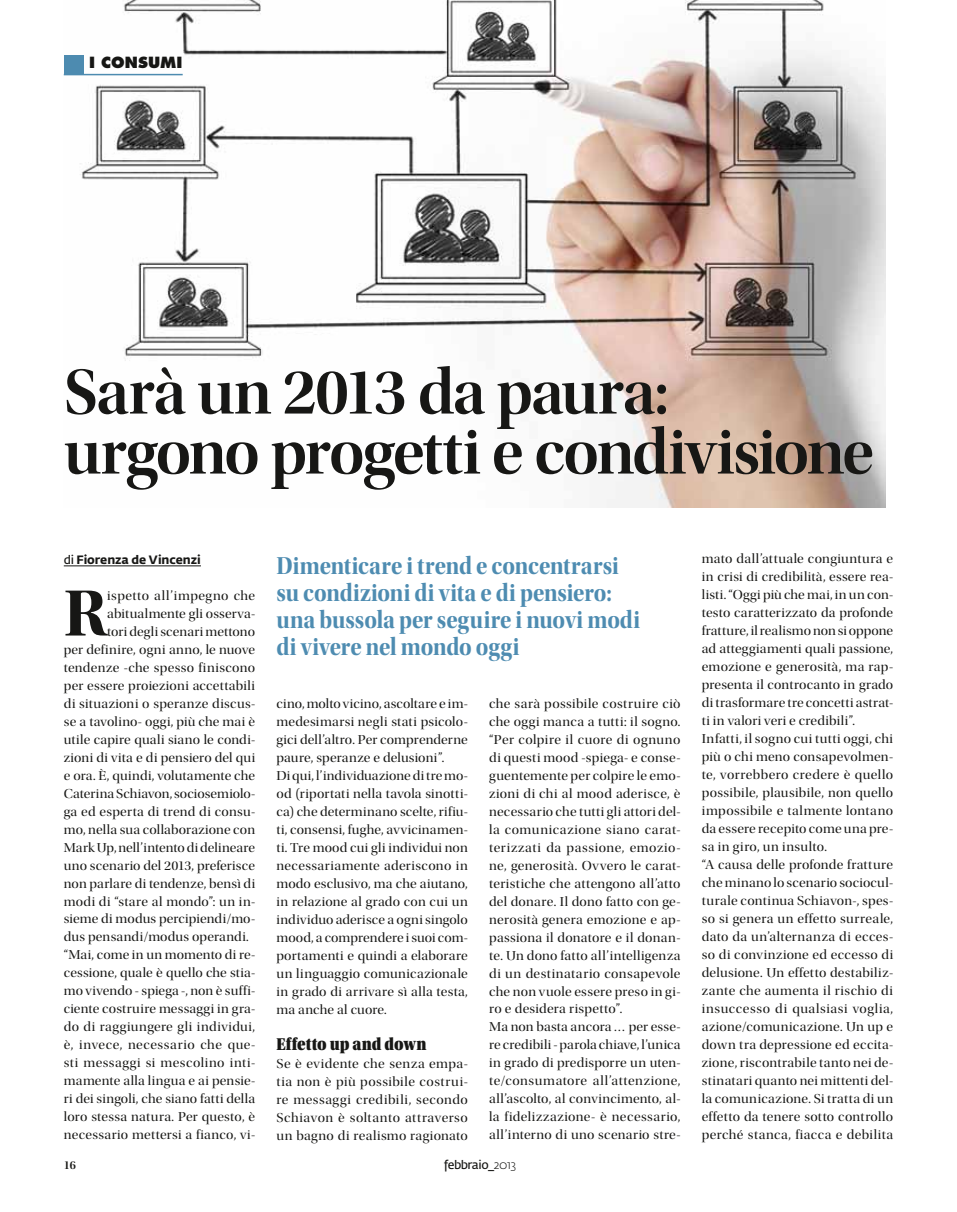
<style>
.page{position:relative;width:957px;height:1212px;background:#fff}
.page>*{position:absolute;margin:0;border:0;box-sizing:border-box;transform-origin:0 0}
.t1{font:68.1px "Utopia Std Bold Disp";color:#171715}
.t2{font:66px/60px "Utopia Std Semibold Disp";letter-spacing:-.03em;color:#171715}
.t3{font:25.5px/27px "Utopia Std Bold Disp";letter-spacing:-.005em;color:#4e8cb1;scale:.9 1}
.t4{font:18px "Utopia Std Black Headline";letter-spacing:.005em;color:#171715;scale:.85 1}
.t5{font:800 15px "Futura Std";letter-spacing:.005em;color:#171715}
.t6{font:13.5px/18px "Utopia Std Disp";letter-spacing:.02em;color:#171715;scale:1.05 1}
.t7{font:13.5px "Utopia Std Disp";color:#171715;scale:1.05 1}
.t8{font:700 12px "Fedra Sans Std";letter-spacing:-.005em;color:#171715}
.t9{font:600 12px "Fedra Sans Std";letter-spacing:-.04em;color:#171715}
.t10{font:12px "Utopia Std Semibold Disp";color:#171715}
.s1{font-weight:600}
.s2{font-weight:300}
</style>
<div class="page">
<img style="left:64px;top:0;width:821px;height:507px">
<hr style="left:64px;top:566px;width:137px;height:1px;background:#171715">
<p class="t5" style="left:89px;top:53px;width:93px">i CONSUMI</p>
<h2 class="t2" style="left:64px;top:363px;width:811px">Sarà un 2013 da paura: urgono progetti e condivisione</h2>
<p class="t8" style="left:64px;top:551px;width:138px"><span class="s1">di</span> Fiorenza de Vincenzi</p>
<h1 class="t1" style="left:64px;top:575px;width:45px">R</h1>
<p class="t6" style="left:107px;top:586px;width:142px">ispetto all’impegno che</p>
<p class="t6" style="left:107px;top:604px;width:142px">abitualmente gli osserva-</p>
<p class="t6" style="left:107px;top:622px;width:142px">tori degli scenari mettono</p>
<p class="t6" style="left:64px;top:640px;width:184px">per definire, ogni anno, le nuove</p>
<p class="t6" style="left:64px;top:658px;width:184px">tendenze -che spesso finiscono</p>
<p class="t6" style="left:64px;top:676px;width:184px">per essere proiezioni accettabili</p>
<p class="t6" style="left:64px;top:694px;width:184px">di situazioni o speranze discus-</p>
<p class="t6" style="left:64px;top:712px;width:184px">se a tavolino- oggi, più che mai è</p>
<p class="t6" style="left:64px;top:730px;width:184px">utile capire quali siano le condi-</p>
<p class="t6" style="left:64px;top:748px;width:184px">zioni di vita e di pensiero del qui</p>
<p class="t6" style="left:64px;top:766px;width:184px">e ora. È, quindi, volutamente che</p>
<p class="t7" style="left:64px;top:786px;width:184px">Caterina Schiavon, sociosemiolo-</p>
<p class="t6" style="left:64px;top:802px;width:184px">ga ed esperta di trend di consu-</p>
<p class="t6" style="left:64px;top:820px;width:184px">mo, nella sua collaborazione con</p>
<p class="t7" style="left:64px;top:840px;width:184px">Mark Up, nell’intento di delineare</p>
<p class="t6" style="left:64px;top:856px;width:184px">uno scenario del 2013, preferisce</p>
<p class="t6" style="left:64px;top:874px;width:184px">non parlare di tendenze, bensì di</p>
<p class="t6" style="left:64px;top:892px;width:184px">modi di “stare al mondo”: un in-</p>
<p class="t6" style="left:64px;top:910px;width:184px">sieme di modus percipiendi/mo-</p>
<p class="t6" style="left:64px;top:928px;width:178px">dus pensandi/modus operandi.</p>
<p class="t6" style="left:64px;top:946px;width:184px">“Mai, come in un momento di re-</p>
<p class="t6" style="left:64px;top:964px;width:184px">cessione, quale è quello che stia-</p>
<p class="t6" style="left:64px;top:982px;width:184px">mo vivendo - spiega -, non è suffi-</p>
<p class="t6" style="left:64px;top:1000px;width:184px">ciente costruire messaggi in gra-</p>
<p class="t6" style="left:64px;top:1018px;width:184px">do di raggiungere gli individui,</p>
<p class="t6" style="left:64px;top:1036px;width:184px">è, invece, necessario che que-</p>
<p class="t6" style="left:64px;top:1054px;width:184px">sti messaggi si mescolino inti-</p>
<p class="t6" style="left:64px;top:1072px;width:184px">mamente alla lingua e ai pensie-</p>
<p class="t6" style="left:64px;top:1090px;width:184px">ri dei singoli, che siano fatti della</p>
<p class="t6" style="left:64px;top:1108px;width:184px">loro stessa natura. Per questo, è</p>
<p class="t6" style="left:64px;top:1126px;width:184px">necessario mettersi a fianco, vi-</p>
<h3 class="t3" style="left:276px;top:552px;width:405px">Dimenticare i trend e concentrarsi su condizioni di vita e di pensiero: una bussola per seguire i nuovi modi di vivere nel mondo oggi</h3>
<p class="t6" style="left:276px;top:694px;width:184px">cino, molto vicino, ascoltare e im&shy;medesimarsi negli stati psicolo&shy;gici dell’altro. Per comprenderne paure, speranze e delusioni”.<br>Di qui, l’individuazione di tre mo&shy;od (riportati nella tavola sinotti&shy;ca) che determinano scelte, rifiu&shy;ti, consensi, fughe, avvicinamen&shy;ti. Tre mood cui gli individui non necessariamente aderiscono in modo esclusivo, ma che aiutano, in relazione al grado con cui un individuo aderisce a ogni singolo mood, a comprendere i suoi com&shy;portamenti e quindi a elaborare un linguaggio comunicazionale in grado di arrivare sì alla testa, ma anche al cuore.</p>
<h3 class="t4" style="left:276px;top:1034px;width:178px">Effetto up and down</h3>
<p class="t6" style="left:276px;top:1054px;width:184px;text-align:justify">Se è evidente che senza empa&shy;tia non è più possibile costrui&shy;re messaggi credibili, secondo Schiavon è soltanto attraverso un bagno di realismo ragionato</p>
<p class="t6" style="left:489px;top:694px;width:184px">che sarà possibile costruire ciò che oggi manca a tutti: il sogno. “Per colpire il cuore di ognuno di questi mood -spiega- e conse&shy;guentemente per colpire le emo&shy;zioni di chi al mood aderisce, è necessario che tutti gli attori del&shy;la comunicazione siano carat&shy;terizzati da passione, emozio&shy;ne, generosità. Ovvero le carat&shy;teristiche che attengono all’atto del donare. Il dono fatto con ge&shy;nerosità genera emozione e ap&shy;passiona il donatore e il donan&shy;te. Un dono fatto all’intelligenza di un destinatario consapevole che non vuole essere preso in gi&shy;ro e desidera rispetto”.<br>Ma non basta ancora … per esse&shy;re credibili - parola chiave, l’unica in grado di predisporre un uten&shy;te/consumatore all’attenzione, all’ascolto, al convincimento, al&shy;la fidelizzazione- è necessario, all’interno di uno scenario stre-</p>
<p class="t10" style="left:64px;top:1158px;width:14px">16</p>
<p class="t9" style="left:444px;top:1157px;width:74px">febbraio_<span class="s2">2013</span></p>
<p class="t6" style="left:702px;top:550px;width:184px">mato dall’attuale congiuntura e in crisi di credibilità, essere rea&shy;listi. “Oggi più che mai, in un con&shy;testo caratterizzato da profonde fratture, il realismo non si oppone ad atteggiamenti quali passione, emozione e generosità, ma rap&shy;presenta il controcanto in grado di trasformare tre concetti astrat&shy;ti in valori veri e credibili”.<br>Infatti, il sogno cui tutti oggi, chi più o chi meno consapevolmen&shy;te, vorrebbero credere è quello possibile, plausibile, non quello impossibile e talmente lontano da essere recepito come una pre&shy;sa in giro, un insulto.<br>“A causa delle profonde fratture che minano lo scenario sociocul&shy;turale continua Schiavon-, spes&shy;so si genera un effetto surreale, dato da un’alternanza di ecces&shy;so di convinzione ed eccesso di delusione. Un effetto destabiliz&shy;zante che aumenta il rischio di insuccesso di qualsiasi voglia, azione/comunicazione. Un up e down tra depressione ed eccita&shy;zione, riscontrabile tanto nei de&shy;stinatari quanto nei mittenti del&shy;la comunicazione. Si tratta di un effetto da tenere sotto controllo perché stanca, fiacca e debilita</p>
</div>
